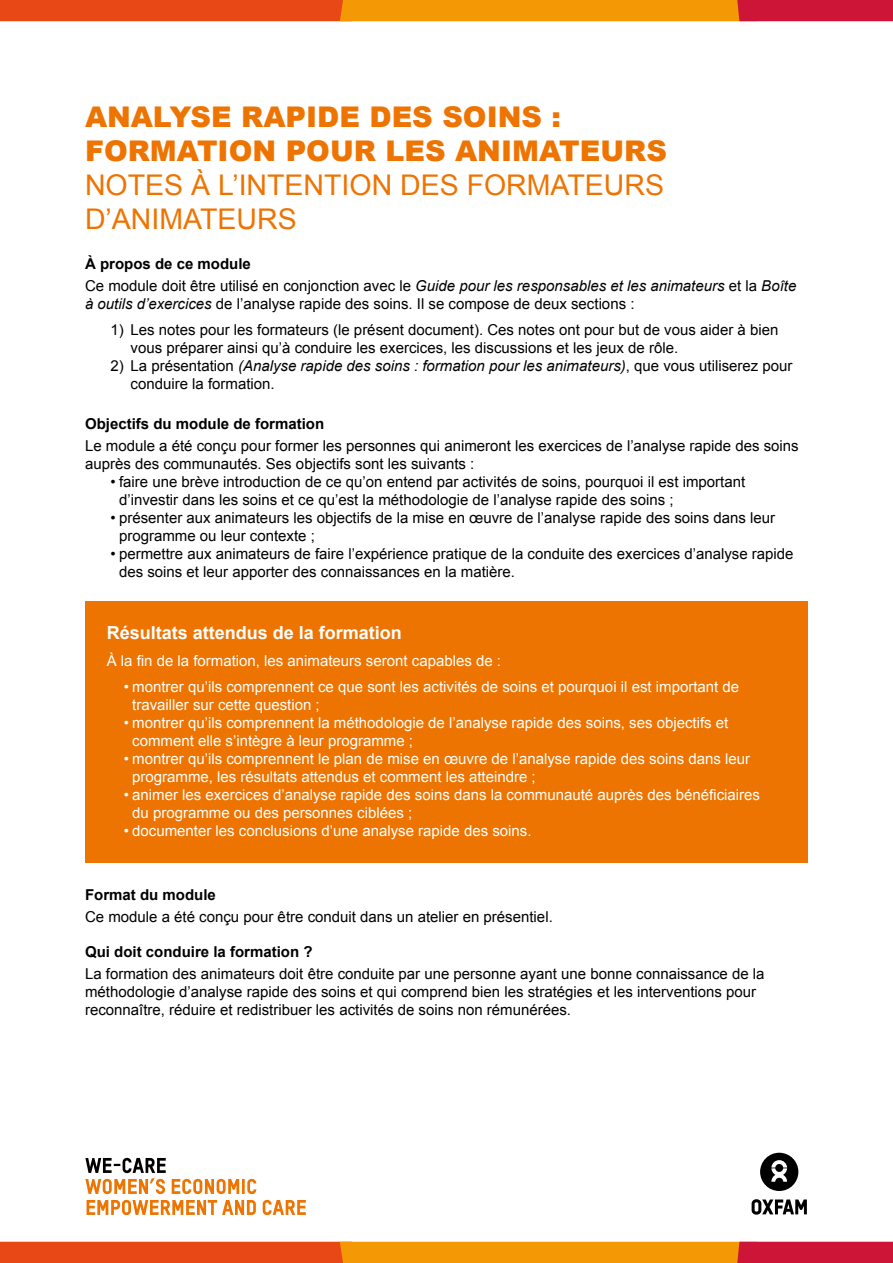
<style>
.page{position:relative;width:893px;height:1263px;background:#fff}
.page>*{position:absolute;margin:0;border:0;box-sizing:border-box;transform-origin:0 0}
.t1{font:900 28.5px/34.2px "Arial";color:#ee7402}
.t2{font:28.5px/34.2px "Arial";color:#ee7402}
.t3{font:700 18px "Arial";color:#fff}
.t4{font:15px/18px "Arial";color:#000}
.t5{font:15px/18px "Arial";color:#fff}
.t6{font:700 15px "Arial";color:#000}
.s1{font-weight:700}
.s2{font-style:italic}
</style>
<div class="page">
<div style="left:85px;top:602px;width:723px;height:261px;background:#ee7402"></div>
<svg style="left:0;top:1242px;width:893px;height:21px"></svg>
<svg style="left:0;top:0;width:893px;height:21px"></svg>
<svg style="left:760px;top:1153px;width:38px;height:38px"></svg>
<svg style="left:752px;top:1199px;width:55px;height:16px"></svg>
<svg style="left:87px;top:1200px;width:219px;height:15px"></svg>
<svg style="left:85px;top:1158px;width:171px;height:36px"></svg>
<h1 class="t1" style="left:85px;top:99px;width:583px">ANALYSE RAPIDE DES SOINS :<br>FORMATION POUR LES ANIMATEURS</h1>
<h1 class="t2" style="left:85px;top:168px;width:581px">NOTES À L’INTENTION DES FORMATEURS<br>D’ANIMATEURS</h1>
<p class="t4" style="left:85px;top:252px;width:713px;line-height:22.2px"><span class="s1">À propos de ce module<br></span>Ce module doit être utilisé en conjonction avec le <span class="s2">Guide pour les responsables et les animateurs</span> et la <span class="s2">Boîte</span></p>
<p class="t4" style="left:85px;top:295px;width:551px"><span class="s2">à outils d’exercices</span> de l’analyse rapide des soins. Il se compose de deux sections :</p>
<p class="t4" style="left:131px;top:321px;width:649px;text-indent:-20px">1) Les notes pour les formateurs (le présent document). Ces notes ont pour but de vous aider à bien vous préparer ainsi qu’à conduire les exercices, les discussions et les jeux de rôle.</p>
<p class="t4" style="left:131px;top:357px;width:664px;text-indent:-20px">2) La présentation <span class="s2">(Analyse rapide des soins : formation pour les animateurs)</span>, que vous utiliserez pour conduire la formation.</p>
<p class="t6" style="left:85px;top:413px;width:241px">Objectifs du module de formation</p>
<p class="t4" style="left:85px;top:437px;width:715px">Le module a été conçu pour former les personnes qui animeront les exercices de l’analyse rapide des soins auprès des communautés. Ses objectifs sont les suivants :</p>
<p class="t4" style="left:119px;top:473px;width:628px;text-indent:-9px">• faire une brève introduction de ce qu’on entend par activités de soins, pourquoi il est important d’investir dans les soins et ce qu’est la méthodologie de l’analyse rapide des soins ;</p>
<p class="t4" style="left:119px;top:509px;width:658px;text-indent:-9px">• présenter aux animateurs les objectifs de la mise en œuvre de l’analyse rapide des soins dans leur programme ou leur contexte ;</p>
<p class="t4" style="left:119px;top:545px;width:676px;text-indent:-9px">• permettre aux animateurs de faire l’expérience pratique de la conduite des exercices d’analyse rapide des soins et leur apporter des connaissances en la matière.</p>
<p class="t3" style="left:107px;top:621px;width:297px">Résultats attendus de la formation</p>
<p class="t5" style="left:107px;top:652px;width:396px">À la fin de la formation, les animateurs seront capables de :</p>
<p class="t5" style="left:132px;top:678px;width:608px;text-indent:-9px">• montrer qu’ils comprennent ce que sont les activités de soins et pourquoi il est important de travailler sur cette question ;</p>
<p class="t5" style="left:132px;top:714px;width:598px;text-indent:-9px">• montrer qu’ils comprennent la méthodologie de l’analyse rapide des soins, ses objectifs et comment elle s’intègre à leur programme ;</p>
<p class="t5" style="left:132px;top:750px;width:619px;text-indent:-9px">• montrer qu’ils comprennent le plan de mise en œuvre de l’analyse rapide des soins dans leur programme, les résultats attendus et comment les atteindre ;</p>
<p class="t5" style="left:132px;top:786px;width:629px;text-indent:-9px">• animer les exercices d’analyse rapide des soins dans la communauté auprès des bénéficiaires du programme ou des personnes ciblées ;</p>
<p class="t5" style="left:124px;top:822px;width:409px">• documenter les conclusions d’une analyse rapide des soins.</p>
<p class="t6" style="left:85px;top:884px;width:132px">Format du module</p>
<p class="t4" style="left:85px;top:908px;width:469px">Ce module a été conçu pour être conduit dans un atelier en présentiel.</p>
<p class="t6" style="left:85px;top:942px;width:229px">Qui doit conduire la formation ?</p>
<p class="t4" style="left:85px;top:965px;width:681px">La formation des animateurs doit être conduite par une personne ayant une bonne connaissance de la méthodologie d’analyse rapide des soins et qui comprend bien les stratégies et les interventions pour reconnaître, réduire et redistribuer les activités de soins non rémunérées.</p>
</div>
